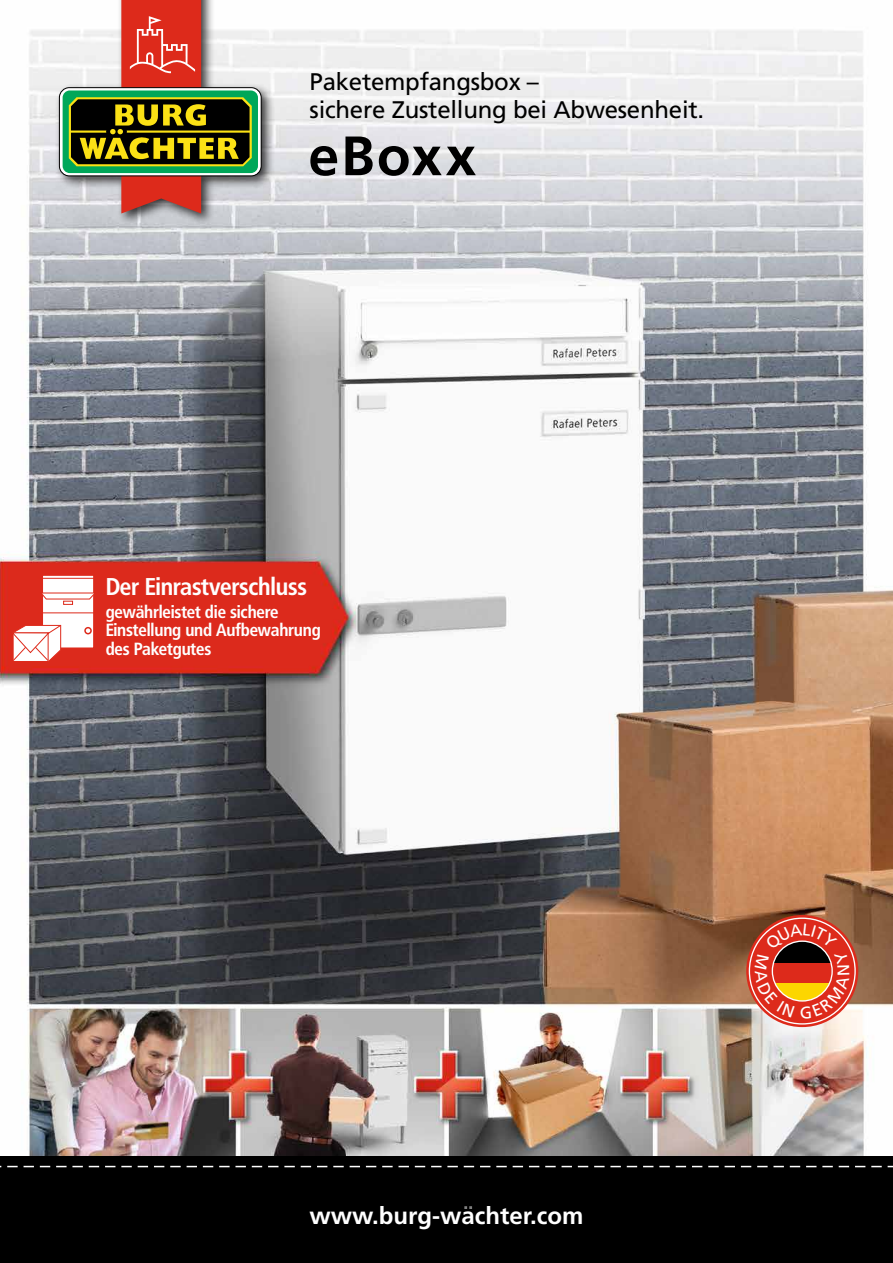
<style>
.page{position:relative;width:893px;height:1263px;background:#fff}
.page>*{position:absolute;margin:0;border:0;box-sizing:border-box;transform-origin:0 0}
.t1{font:700 55.35px "Frutiger";letter-spacing:.035em;color:#000}
.t2{font:24px/28.8px "Frutiger LT Com";letter-spacing:-.01em;color:#000}
.t3{font:700 24px "Frutiger";color:#fff}
.t4{font:700 24px "Frutiger Condensed BQ";letter-spacing:-.01em;color:#fff}
.t5{font:700 17.4px/18.8px "Frutiger Condensed BQ";letter-spacing:-.01em;color:#fff}
</style>
<div class="page">
<img style="left:0;top:30px;width:893px;height:1127px">
<div style="left:54px;top:0;width:221px;height:226px;background:#000;opacity:.75"></div>
<div style="left:63px;top:90px;width:195px;height:83px;background:#00a759;border-radius:7px"></div>
<svg style="left:69px;top:0;width:183px;height:213px"></svg>
<div style="left:0;top:1157px;width:893px;height:106px;background:#000"></div>
<svg style="left:0;top:1166px;width:893px;height:1px"></svg>
<svg style="left:464px;top:1206px;width:8px;height:3px"></svg>
<div style="left:41px;top:574px;width:54px;height:75px;background:#fff;border:2px solid #dd2a1b"></div>
<hr style="left:37px;top:578px;width:61px;height:1px;background:#dd2a1b">
<hr style="left:37px;top:612px;width:61px;height:1px;background:#dd2a1b">
<svg style="left:39px;top:592px;width:58px;height:8px"></svg>
<div style="left:84px;top:627px;width:8px;height:7px;border:2px solid #dd2a1b;border-radius:50%"></div>
<svg style="left:11px;top:624px;width:51px;height:38px"></svg>
<svg style="left:63px;top:601px;width:10px;height:4px"></svg>
<svg style="left:746px;top:915px;width:112px;height:112px;background:#c65139"></svg>
<h2 class="t2" style="left:310px;top:67px;width:396px">Paketempfangsbox –<br>sichere Zustellung bei Abwesenheit.</h2>
<h1 class="t1" style="left:308px;top:123px;width:169px">eBoxx</h1>
<h2 class="t4" style="left:106px;top:571px;width:203px">Der Einrastverschluss</h2>
<p class="t5" style="left:106px;top:602px;width:217px">gewährleistet die sichere<br>Einstellung und Aufbewahrung des Paketgutes</p>
<h2 class="t3" style="left:310px;top:1201px;width:275px">www.burg-wachter.com</h2>
</div>
